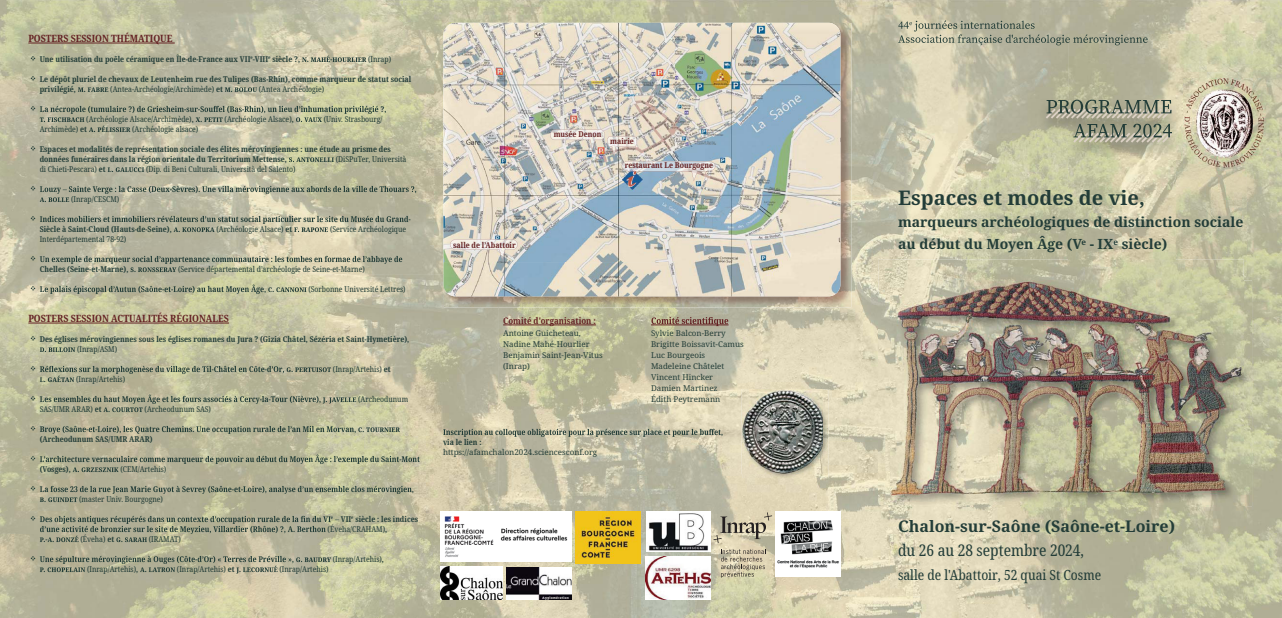
<style>
.page{position:relative;width:1282px;height:618px;background:#fff}
.page>*{position:absolute;margin:0;border:0;box-sizing:border-box;transform-origin:0 0}
.t1{font:700 20px "Noto Serif";color:#233d38}
.t2{font:700 16px "Noto Serif";color:#233d38}
.t3{font:condensed 16px "Noto Serif";color:#233d38}
.t4{font:700 14px/22px "Noto Serif";color:#233d38}
.t5{font:condensed 14px "Noto Serif";color:#233d38}
.t6{font:700 condensed 10px "Noto Serif";color:#642123}
.t7{font:700 condensed 9px "Noto Serif";color:#642123}
.t8{font:condensed 8px "Noto Serif";color:#233d38}
.t9{font:700 condensed 8px/10px "Noto Serif";color:#233d38}
.t10{font:8px/11px "Noto Serif";color:#233d38}
.t11{font:700 condensed 8px "Noto Serif";color:#642123}
.s1{font-weight:700}
.s2{font-weight:400}
</style>
<div class="page">
<img style="left:0;top:0;width:249px;height:618px">
<img style="left:249px;top:0;width:213px;height:274px">
<img style="left:462px;top:0;width:819px;height:34px">
<img style="left:851px;top:34px;width:217px;height:240px">
<img style="left:1068px;top:34px;width:213px;height:68px">
<img style="left:1175px;top:102px;width:35px;height:158px">
<img style="left:1246px;top:102px;width:35px;height:516px">
<img style="left:1068px;top:160px;width:107px;height:100px">
<img style="left:1210px;top:170px;width:36px;height:110px">
<img style="left:249px;top:274px;width:249px;height:241px">
<img style="left:498px;top:307px;width:249px;height:208px">
<img style="left:747px;top:274px;width:131px;height:138px">
<img style="left:819px;top:412px;width:71px;height:206px">
<img style="left:747px;top:478px;width:72px;height:140px">
<img style="left:890px;top:506px;width:356px;height:112px">
<img style="left:249px;top:515px;width:499px;height:103px">
<img style="left:817px;top:23px;width:34px;height:284px">
<img style="left:444px;top:296px;width:373px;height:11px">
<img style="left:443px;top:55px;width:1px;height:233px">
<img style="left:444px;top:23px;width:387px;height:273px">
<img style="left:450px;top:239px;width:67px;height:20px">
<img style="left:550px;top:130px;width:55px;height:20px">
<img style="left:621px;top:161px;width:94px;height:20px">
<img style="left:607px;top:136px;width:30px;height:20px">
<img style="left:742px;top:389px;width:86px;height:89px">
<img style="left:742px;top:389px;width:80px;height:85px">
<hr style="left:28px;top:43px;width:147px;height:1px;background:#642123">
<hr style="left:28px;top:323px;width:201px;height:1px;background:#642123">
<svg style="left:31px;top:56px;width:4px;height:5px"></svg>
<svg style="left:302px;top:56px;width:64px;height:6px"></svg>
<svg style="left:31px;top:76px;width:4px;height:5px"></svg>
<svg style="left:78px;top:87px;width:30px;height:5px"></svg>
<svg style="left:225px;top:87px;width:32px;height:5px"></svg>
<svg style="left:31px;top:106px;width:355px;height:26px;background:#adaf94"></svg>
<svg style="left:31px;top:146px;width:4px;height:5px"></svg>
<svg style="left:289px;top:157px;width:45px;height:5px"></svg>
<svg style="left:108px;top:167px;width:36px;height:5px"></svg>
<svg style="left:31px;top:186px;width:385px;height:16px;background:#a6a892"></svg>
<svg style="left:31px;top:216px;width:379px;height:16px;background:#a7a893"></svg>
<svg style="left:31px;top:256px;width:371px;height:16px;background:#adae96"></svg>
<svg style="left:31px;top:285px;width:275px;height:9px;background:#9da288"></svg>
<svg style="left:31px;top:336px;width:4px;height:5px"></svg>
<svg style="left:40px;top:347px;width:35px;height:5px"></svg>
<svg style="left:31px;top:366px;width:300px;height:16px;background:#a4a68b"></svg>
<svg style="left:31px;top:395px;width:325px;height:17px;background:#a7a88d"></svg>
<svg style="left:31px;top:426px;width:369px;height:8px;background:#959981"></svg>
<svg style="left:31px;top:455px;width:389px;height:17px;background:#a5a78c"></svg>
<svg style="left:31px;top:486px;width:382px;height:16px;background:#a0a289"></svg>
<svg style="left:31px;top:516px;width:300px;height:26px;background:#9b9d86"></svg>
<svg style="left:31px;top:556px;width:300px;height:18px;background:#a1a28a"></svg>
<svg style="left:898px;top:20px;width:249px;height:25px;background:#a8a993"></svg>
<img style="left:1219px;top:280px;width:32px;height:226px">
<img style="left:890px;top:504px;width:329px;height:2px">
<img style="left:878px;top:260px;width:365px;height:34px">
<img style="left:878px;top:294px;width:12px;height:210px">
<img style="left:890px;top:280px;width:353px;height:224px">
<img style="left:1183px;top:79px;width:82px;height:91px">
<img style="left:575px;top:511px;width:65px;height:52px">
<img style="left:775px;top:511px;width:65px;height:66px">
<img style="left:441px;top:567px;width:61px;height:32px">
<img style="left:645px;top:556px;width:65px;height:43px">
<svg style="left:713px;top:512px;width:59px;height:31px;background:#b9b199"></svg>
<svg style="left:721px;top:549px;width:44px;height:29px"></svg>
<img style="left:646px;top:511px;width:64px;height:40px">
<img style="left:441px;top:511px;width:130px;height:51px">
<hr style="left:503px;top:325px;width:93px;height:1px;background:#642123">
<svg style="left:443px;top:429px;width:279px;height:8px;background:#9b9e89"></svg>
<img style="left:1037px;top:99px;width:143px;height:61px">
<svg style="left:1043px;top:100px;width:131px;height:45px;background:#9d9f88"></svg>
<svg style="left:651px;top:317px;width:77px;height:9px"></svg>
<img style="left:506px;top:567px;width:65px;height:32px">
<p class="t6" style="left:28px;top:31px;width:146px">POSTERS SESSION THÉMATIQUE</p>
<p class="t9" style="left:40px;top:54px;width:262px">Une utilisation du poêle céramique en Île-de-France aux VII<sup>e</sup>-VIII<sup>e</sup> siècle ?,</p>
<p class="t8" style="left:368px;top:54px;width:25px">(Inrap)</p>
<p class="t9" style="left:40px;top:74px;width:373px">Le dépôt pluriel de chevaux de Leutenheim rue des Tulipes (Bas-Rhin), comme marqueur de statut social privilégié,</p>
<p class="t8" style="left:110px;top:84px;width:114px">(Antea-Archéologie/Archimède) <span class="s1">et</span></p>
<p class="t8" style="left:259px;top:84px;width:67px">(Antea Archéologie)</p>
<p class="t8" style="left:86px;top:114px;width:109px">(Archéologie Alsace/Archimède)<span class="s1">,</span></p>
<p class="t8" style="left:224px;top:114px;width:71px">(Archéologie Alsace)<span class="s1">,</span></p>
<p class="t8" style="left:324px;top:114px;width:60px">(Univ. Strasbourg/</p>
<p class="t8" style="left:40px;top:124px;width:49px">Archimède) <span class="s1">et</span></p>
<p class="t8" style="left:132px;top:124px;width:68px">(Archéologie alsace)</p>
<p class="t9" style="left:40px;top:144px;width:352px">Espaces et modalités de représentation sociale des élites mérovingiennes : une étude au prisme des données funéraires dans la région orientale du Territorium Mettense,</p>
<p class="t8" style="left:336px;top:154px;width:72px">(DiSPuTer, Università</p>
<p class="t8" style="left:40px;top:164px;width:67px">di Chieti-Pescara) <span class="s1">et</span></p>
<p class="t8" style="left:146px;top:164px;width:151px">(Dip. di Beni Culturali, Università del Salento)</p>
<p class="t8" style="left:71px;top:194px;width:50px">(Inrap/CESCM)</p>
<p class="t9" style="left:40px;top:224px;width:133px">Siècle à Saint-Cloud (Hauts-de-Seine),</p>
<p class="t8" style="left:216px;top:224px;width:77px">(Archéologie Alsace) <span class="s1">et</span></p>
<p class="t8" style="left:330px;top:224px;width:78px">(Service Archéologique</p>
<p class="t8" style="left:40px;top:234px;width:88px">Interdépartemental 78-92)</p>
<p class="t9" style="left:40px;top:264px;width:90px">Chelles (Seine-et-Marne),</p>
<p class="t8" style="left:178px;top:264px;width:188px">(Service départemental d’archéologie de Seine-et-Marne)</p>
<p class="t8" style="left:308px;top:284px;width:99px">(Sorbonne Université Lettres)</p>
<p class="t6" style="left:28px;top:311px;width:202px">POSTERS SESSION ACTUALITÉS RÉGIONALES</p>
<p class="t9" style="left:40px;top:334px;width:371px">Des églises mérovingiennes sous les églises romanes du Jura ? (Gizia Châtel, Sézéria et Saint-Hymetière),</p>
<p class="t8" style="left:77px;top:344px;width:42px">(Inrap/ASM)</p>
<p class="t8" style="left:333px;top:364px;width:59px">(Inrap/Artehis) <span class="s1">et</span></p>
<p class="t8" style="left:76px;top:374px;width:51px">(Inrap/Artehis)</p>
<p class="t8" style="left:358px;top:394px;width:51px">(Archeodunum</p>
<p class="t8" style="left:40px;top:404px;width:63px">SAS/UMR ARAR) <span class="s1">et</span></p>
<p class="t8" style="left:145px;top:404px;width:68px">(Archeodunum SAS)</p>
<p class="t9" style="left:40px;top:434px;width:114px">(Archeodunum SAS/UMR ARAR)</p>
<p class="t9" style="left:40px;top:464px;width:33px">(Vosges),</p>
<p class="t8" style="left:120px;top:464px;width:47px">(CEM/Artehis)</p>
<p class="t8" style="left:79px;top:494px;width:85px">(master Univ. Bourgogne)</p>
<p class="t9" style="left:327px;top:514px;width:92px;text-indent:3px"><sup>e</sup> – VII<sup>e</sup> siècle : les indices <span class="s2">(Éveha/CRAHAM)</span>,</p>
<p class="t8" style="left:80px;top:534px;width:35px">(Éveha) <span class="s1">et</span></p>
<p class="t8" style="left:149px;top:534px;width:33px">(IRAMAT)</p>
<p class="t8" style="left:333px;top:554px;width:53px">(Inrap/Artehis)<span class="s1">,</span></p>
<p class="t8" style="left:87px;top:564px;width:53px">(Inrap/Artehis)<span class="s1">,</span></p>
<p class="t8" style="left:177px;top:564px;width:59px">(Inrap/Artehis) <span class="s1">et</span></p>
<p class="t8" style="left:279px;top:564px;width:51px">(Inrap/Artehis)</p>
<p class="t11" style="left:453px;top:239px;width:64px">salle de l’Abattoir</p>
<p class="t11" style="left:553px;top:129px;width:49px">musée Denon</p>
<p class="t11" style="left:610px;top:136px;width:25px">mairie</p>
<p class="t11" style="left:624px;top:160px;width:90px">restaurant Le Bourgogne</p>
<p class="t7" style="left:503px;top:314px;width:94px">Comité d'organisation :</p>
<p class="t10" style="left:503px;top:328px;width:101px">Antoine Guicheteau,<br>Nadine Mahé-Hourlier<br>Benjamin Saint-Jean-Vitus (Inrap)</p>
<p class="t9" style="left:443px;top:437px;width:40px">via le lien :</p>
<p class="t10" style="left:443px;top:447px;width:156px">https://afamchalon2024.sciencesconf.org</p>
<p class="t10" style="left:651px;top:328px;width:94px">Sylvie Balcon-Berry<br>Brigitte Boissavit-Camus<br>Luc Bourgeois<br>Madeleine Châtelet<br>Vincent Hincker<br>Damien Martinez<br>Édith Peytremann</p>
<h1 class="t1" style="left:898px;top:184px;width:248px">Espaces et modes de vie,</h1>
<h3 class="t4" style="left:898px;top:211px;width:347px">marqueurs archéologiques de distinction sociale au début du Moyen Âge (V<sup>e</sup> - IX<sup>e</sup> siècle)</h3>
<h2 class="t2" style="left:898px;top:515px;width:278px">Chalon-sur-Saône (Saône-et-Loire)</h2>
<h2 class="t3" style="left:898px;top:539px;width:187px">du 26 au 28 septembre 2024,</h2>
<h3 class="t5" style="left:898px;top:565px;width:205px">salle de l'Abattoir, 52 quai St Cosme</h3>
</div>
